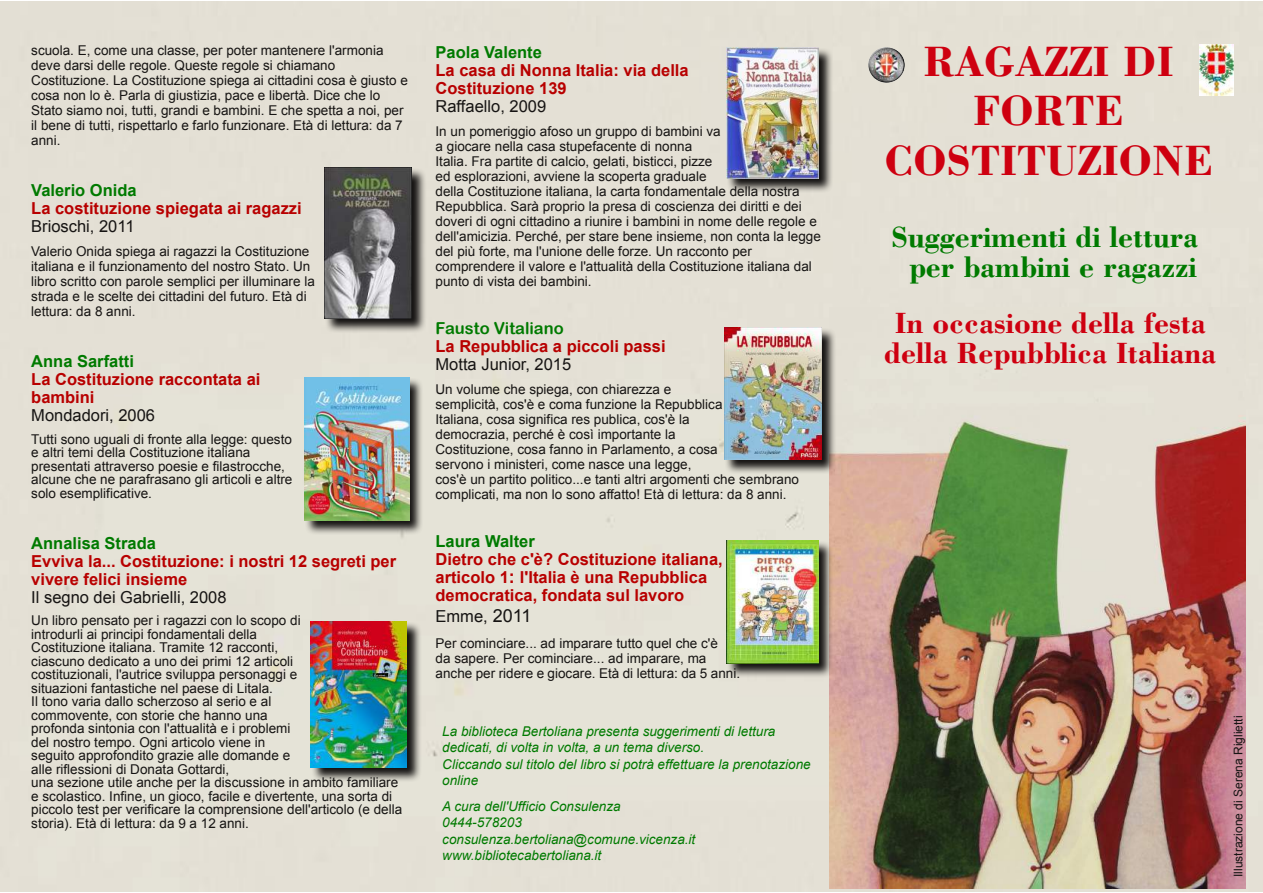
<style>
.page{position:relative;width:1263px;height:893px;background:#fff}
.page>*{position:absolute;margin:0;border:0;box-sizing:border-box;transform-origin:0 0}
.t1{font:700 43.5px/49.5px "Bodoni";color:#ce0010;text-align:center}
.t2{font:700 30px/30px "Bodoni";color:#ce0010;text-align:center}
.t3{font:700 30px/30px "Bodoni";color:#007a00;text-align:center}
.t4{font:700 16.5px/18px "Arial";color:#b80000}
.t5{font:16.5px "Arial";color:#161413}
.t6{font:700 16.5px "Arial";color:#007a00}
.t7{font:16.5px "Arial Rounded MT Bold";color:#007a00}
.t8{font:13.5px/15px "Arial";color:#161413}
.t9{font:italic 13.5px/16.5px "Arial";color:#007a00}
.t10{font:12px "Arial";color:#161413}
.s1{font-size:18px}
</style>
<div class="page">
<div style="left:1px;top:2px;width:1261px;height:890px;background:#e4e0d5"></div>
<img style="left:830px;top:308px;width:415px;height:581px">
<img style="left:325px;top:168px;width:103px;height:166px">
<img style="left:325px;top:168px;width:87px;height:151px">
<img style="left:304px;top:378px;width:124px;height:157px">
<img style="left:304px;top:378px;width:105px;height:142px">
<img style="left:727px;top:48px;width:109px;height:145px">
<img style="left:727px;top:48px;width:91px;height:130px">
<img style="left:724px;top:327px;width:116px;height:147px">
<img style="left:724px;top:328px;width:98px;height:131px">
<img style="left:309px;top:621px;width:113px;height:162px">
<img style="left:311px;top:621px;width:96px;height:147px">
<img style="left:726px;top:541px;width:108px;height:138px">
<img style="left:726px;top:541px;width:92px;height:123px">
<img style="left:863px;top:42px;width:47px;height:47px">
<img style="left:1200px;top:45px;width:33px;height:51px">
<p class="t8" style="left:31px;top:43px;width:378px">scuola. E, come una classe, per poter mantenere l'armonia deve darsi delle regole. Queste regole si chiamano Costituzione. La Costituzione spiega ai cittadini cosa è giusto e cosa non lo è. Parla di giustizia, pace e libertà. Dice che lo Stato siamo noi, tutti, grandi e bambini. E che spetta a noi, per il bene di tutti, rispettarlo e farlo funzionare. Età di lettura: da 7 anni.</p>
<p class="t6" style="left:31px;top:181px;width:107px">Valerio Onida</p>
<p class="t4" style="left:31px;top:199px;width:272px">La costituzione spiegata ai ragazzi</p>
<p class="t5" style="left:31px;top:217px;width:105px">Brioschi, 2011</p>
<p class="t8" style="left:31px;top:244px;width:285px">Valerio Onida spiega ai ragazzi la Costituzione italiana e il funzionamento del nostro Stato. Un libro scritto con parole semplici per illuminare la strada e le scelte dei cittadini del futuro. Età di lettura: da 8 anni.</p>
<p class="t6" style="left:31px;top:352px;width:104px">Anna Sarfatti</p>
<p class="t4" style="left:31px;top:370px;width:231px">La Costituzione raccontata ai bambini</p>
<p class="t5" style="left:31px;top:406px;width:125px">Mondadori, 2006</p>
<p class="t8" style="left:31px;top:432px;width:263px;line-height:13.5px">Tutti sono uguali di fronte alla legge: questo e altri temi della Costituzione italiana presentati attraverso poesie e filastrocche, alcune che ne parafrasano gli articoli e altre solo esemplificative.</p>
<p class="t6" style="left:31px;top:534px;width:126px">Annalisa Strada</p>
<p class="t4" style="left:31px;top:552px;width:366px">Evviva la... Costituzione: i nostri 12 segreti per vivere felici insieme</p>
<p class="t5" style="left:31px;top:588px;width:197px">Il segno dei Gabrielli, 2008</p>
<p class="t8" style="left:31px;top:614px;width:373px;line-height:13.5px">Un libro pensato per i ragazzi con lo scopo di<br>introdurli ai principi fondamentali della<br>Costituzione italiana. Tramite 12 racconti,<br>ciascuno dedicato a uno dei primi 12 articoli<br>costituzionali, l'autrice sviluppa personaggi e<br>situazioni fantastiche nel paese di Litala.<br>Il tono varia dallo scherzoso al serio e al<br>commovente, con storie che hanno una<br>profonda sintonia con l'attualità e i problemi<br>del nostro tempo. Ogni articolo viene in<br>seguito approfondito grazie alle domande e<br>alle riflessioni di Donata Gottardi,<br>una sezione utile anche per la discussione in ambito familiare e scolastico. Infine, un gioco, facile e divertente, una sorta di piccolo test per verificare la comprensione dell'articolo (e della storia). Età di lettura: da 9 a 12 anni.</p>
<p class="t6" style="left:436px;top:43px;width:108px">Paola Valente</p>
<p class="t4" style="left:436px;top:62px;width:255px">La casa di Nonna Italia: via della<br>Costituzione 139</p>
<p class="t5" style="left:436px;top:97px;width:112px">Raffaello, 2009</p>
<p class="t8" style="left:436px;top:124px;width:387px">In un pomeriggio afoso un gruppo di bambini va<br>a giocare nella casa stupefacente di nonna<br>Italia. Fra partite di calcio, gelati, bisticci, pizze<br>ed esplorazioni, avviene la scoperta graduale<br>della Costituzione italiana, la carta fondamentale della nostra Repubblica. Sarà proprio la presa di coscienza dei diritti e dei doveri di ogni cittadino a riunire i bambini in nome delle regole e dell'amicizia. Perché, per stare bene insieme, non conta la legge del più forte, ma l'unione delle forze. Un racconto per comprendere il valore e l'attualità della Costituzione italiana dal punto di vista dei bambini.</p>
<p class="t7" style="left:436px;top:319px;width:130px">Fausto Vitaliano</p>
<p class="t4" style="left:436px;top:338px;width:232px">La Repubblica a piccoli passi</p>
<p class="t5" style="left:436px;top:355px;width:137px">Motta Junior, 2015</p>
<p class="t8" style="left:436px;top:382px;width:365px">Un volume che spiega, con chiarezza e<br>semplicità, cos'è e coma funzione la Repubblica<br>Italiana, cosa significa res publica, cos'è la<br>democrazia, perché è così importante la<br>Costituzione, cosa fanno in Parlamento, a cosa<br>servono i ministeri, come nasce una legge,<br>cos'è un partito politico...e tanti altri argomenti che sembrano complicati, ma non lo sono affatto! Età di lettura: da 8 anni.</p>
<p class="t6" style="left:436px;top:532px;width:101px">Laura Walter</p>
<p class="t4" style="left:436px;top:551px;width:289px">Dietro che c'è? Costituzione italiana, articolo 1<span class="s1">:</span> l'Italia è una Repubblica democratica, fondata sul lavoro</p>
<p class="t5" style="left:436px;top:607px;width:97px">Emme, <span class="s1">2011</span></p>
<p class="t8" style="left:436px;top:635px;width:306px">Per cominciare... ad imparare tutto quel che c'è<br>da sapere. Per cominciare... ad imparare, ma anche per ridere e giocare. Età di lettura: da 5 anni.</p>
<p class="t9" style="left:442px;top:723px;width:370px">La biblioteca Bertoliana presenta suggerimenti di lettura dedicati, di volta in volta, a un tema diverso.<br>Cliccando sul titolo del libro si potrà effettuare la prenotazione online</p>
<p class="t9" style="left:442px;top:798px;width:255px">A cura dell'Ufficio Consulenza<br>0444-578203 consulenza.bertoliana@comune.vicenza.it www.bibliotecabertoliana.it</p>
<h1 class="t1" style="left:884px;top:36px;width:330px">RAGAZZI DI<br>FORTE<br>COSTITUZIONE</h1>
<h2 class="t3" style="left:891px;top:221px;width:308px">Suggerimenti di lettura per bambini e ragazzi</h2>
<h2 class="t2" style="left:884px;top:307px;width:333px">In occasione della festa della Repubblica Italiana</h2>
<p class="t10" style="left:1232px;top:877px;width:163px;rotate:-90deg">Illustrazione di Serena Riglietti</p>
</div>
